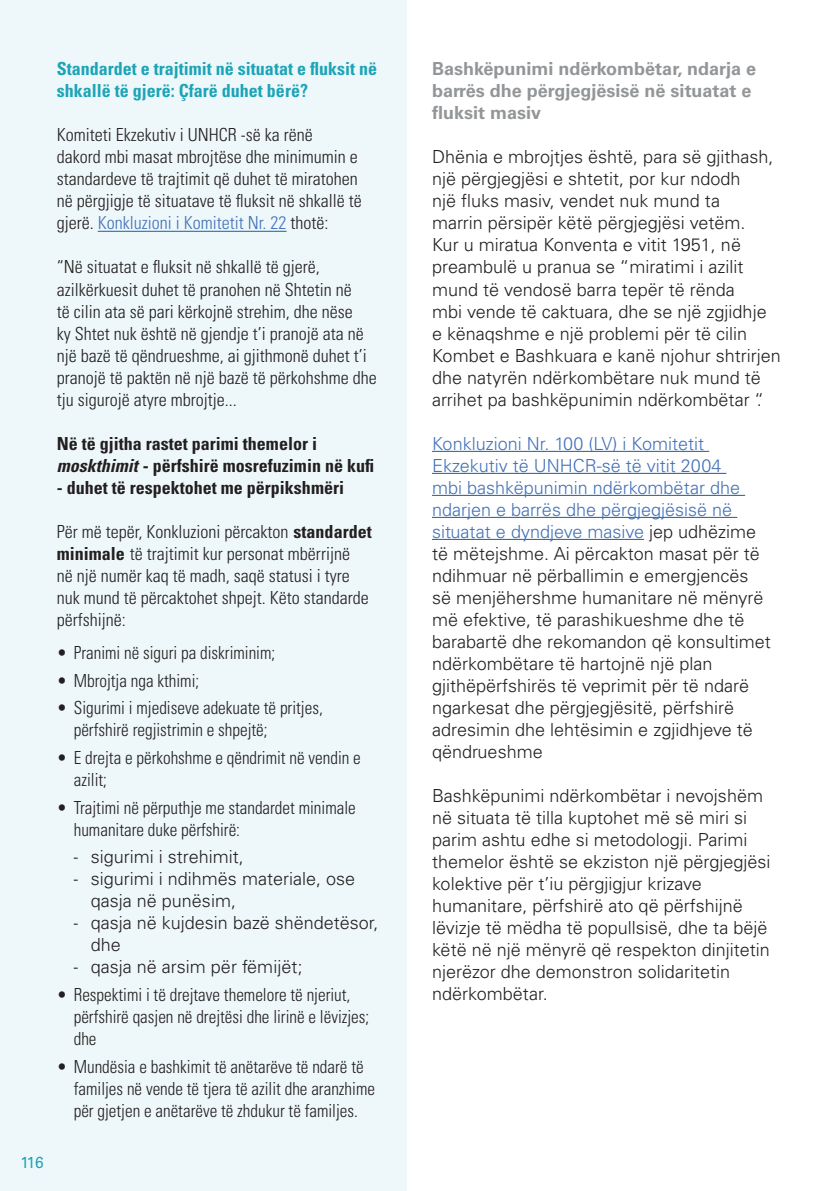
<style>
.page{position:relative;width:840px;height:1191px;background:#fff}
.page>*{position:absolute;margin:0;border:0;box-sizing:border-box;transform-origin:0 0}
.Body_Text{font:300 18px/22px "Univers LT Std";color:#231f20}
.t1{font:300 condensed 18px/22px "Univers LT Std";color:#231f20}
.t2{font:300 condensed 18px/22px "Univers LT Std";color:#231f20;scale:.95 1}
.Body_Text-2{font:300 18px/22px "Univers LT Std";color:#231f20;scale:.83 1}
.t3{font:700 condensed 18px/22px "Univers LT Std";color:#231f20}
.heading_8{font:700 18px/22px "Univers LT Std";color:#939698}
.heading_8-2{font:700 condensed 18px/22px "Univers LT Std";color:#1ca4b7}
.t4{font:16px "Univers LT Std";color:#1ca4b7;scale:.95 1}
.s1{color:#4371b8}
.s2{font-style:italic}
.s3{font-stretch:normal}
.s4{font-weight:700}
</style>
<div class="page">
<div style="left:0;top:0;width:406px;height:1191px;background:#eef8fa"></div>
<hr style="left:98px;top:231px;width:188px;height:1px;background:#15619b">
<hr style="left:432px;top:451px;width:276px;height:1px;background:#15619b">
<hr style="left:432px;top:473px;width:294px;height:1px;background:#15619b">
<hr style="left:432px;top:495px;width:312px;height:1px;background:#15619b">
<hr style="left:432px;top:517px;width:304px;height:1px;background:#15619b">
<hr style="left:432px;top:539px;width:211px;height:1px;background:#15619b">
<p class="heading_8-2" style="left:57px;top:58px;width:322px">Standardet e trajtimit në situatat e fluksit në shkallë të gjerë: Çfarë duhet bërë?</p>
<p class="t1" style="left:57px;top:124px;width:306px">Komiteti Ekzekutiv i UNHCR -së ka rënë<br>dakord mbi masat mbrojtëse dhe minimumin e standardeve të trajtimit që duhet të miratohen në përgjigje të situatave të fluksit në shkallë të gjerë. <span class="s1">Konkluzioni i Komitetit Nr. 22</span> thotë:</p>
<p class="t1" style="left:57px;top:256px;width:321px">“Në situatat e fluksit në shkallë të gjerë, azilkërkuesit duhet të pranohen në Shtetin në<br>të cilin ata së pari kërkojnë strehim, dhe nëse<br>ky Shtet nuk është në gjendje t’i pranojë ata në një bazë të qëndrueshme, ai gjithmonë duhet t’i pranojë të paktën në një bazë të përkohshme dhe tju sigurojë atyre mbrojtje...</p>
<p class="t3" style="left:57px;top:432px;width:318px">Në të gjitha rastet parimi themelor i <span class="s2">moskthimit</span> <span class="s3">-</span> përfshirë mosrefuzimin në kufi</p>
<p class="t3" style="left:57px;top:476px;width:288px">- duhet të respektohet me përpikshmëri</p>
<p class="t1" style="left:57px;top:520px;width:316px">Për më tepër, Konkluzioni përcakton <span class="s4">standardet minimale</span> të trajtimit kur personat mbërrijnë<br>në një numër kaq të madh, saqë statusi i tyre nuk mund të përcaktohet shpejt. Këto standarde përfshijnë:</p>
<p class="t2" style="left:57px;top:641px;width:231px">• Pranimi në siguri pa diskriminim;</p>
<p class="t2" style="left:57px;top:669px;width:151px">• Mbrojtja nga kthimi;</p>
<p class="t2" style="left:74px;top:697px;width:263px;text-indent:-17px">• Sigurimi i mjediseve adekuate të pritjes, përfshirë regjistrimin e shpejtë;</p>
<p class="t2" style="left:74px;top:746px;width:303px;text-indent:-17px">• E drejta e përkohshme e qëndrimit në vendin e azilit;</p>
<p class="t2" style="left:74px;top:796px;width:298px;text-indent:-17px">• Trajtimi në përputhje me standardet minimale humanitare duke përfshirë:</p>
<p class="Body_Text-2" style="left:74px;top:846px;width:206px">- sigurimi i strehimit,</p>
<p class="Body_Text-2" style="left:91px;top:868px;width:320px;text-indent:-17px">- sigurimi i ndihmës materiale, ose qasja në punësim,</p>
<p class="Body_Text-2" style="left:91px;top:912px;width:348px;text-indent:-17px">- qasja në kujdesin bazë shëndetësor, dhe</p>
<p class="Body_Text-2" style="left:74px;top:956px;width:277px">- qasja në arsim për fëmijët;</p>
<p class="t2" style="left:74px;top:983px;width:312px;text-indent:-17px">• Respektimi i të drejtave themelore të njeriut, përfshirë qasjen në drejtësi dhe lirinë e lëvizjes; dhe</p>
<p class="t2" style="left:74px;top:1055px;width:318px;text-indent:-17px">• Mundësia e bashkimit të anëtarëve të ndarë të familjes në vende të tjera të azilit dhe aranzhime për gjetjen e anëtarëve të zhdukur të familjes.</p>
<p class="t4" style="left:20px;top:1153px;width:26px">116</p>
<p class="heading_8" style="left:432px;top:58px;width:325px">Bashkëpunimi ndërkombëtar, ndarja e barrës dhe përgjegjësisë në situatat e fluksit masiv</p>
<p class="Body_Text" style="left:432px;top:146px;width:350px">Dhënia e mbrojtjes është, para së gjithash, një përgjegjësi e shtetit, por kur ndodh<br>një fluks masiv, vendet nuk mund ta<br>marrin përsipër këtë përgjegjësi vetëm.<br>Kur u miratua Konventa e vitit 1951, në preambulë u pranua se “miratimi i azilit mund të vendosë barra tepër të rënda<br>mbi vende të caktuara, dhe se një zgjidhje e kënaqshme e një problemi për të cilin Kombet e Bashkuara e kanë njohur shtrirjen dhe natyrën ndërkombëtare nuk mund të arrihet pa bashkëpunimin ndërkombëtar “.</p>
<p class="Body_Text" style="left:432px;top:432px;width:340px"><span class="s1">Konkluzioni Nr. 100 (LV) i Komitetit Ekzekutiv të UNHCR-së të vitit 2004<br>mbi bashkëpunimin ndërkombëtar dhe ndarjen e barrës dhe përgjegjësisë në situatat e dyndjeve masive</span> jep udhëzime të mëtejshme. Ai përcakton masat për të ndihmuar në përballimin e emergjencës së menjëhershme humanitare në mënyrë më efektive, të parashikueshme dhe të barabartë dhe rekomandon që konsultimet ndërkombëtare të hartojnë një plan gjithëpërfshirës të veprimit për të ndarë ngarkesat dhe përgjegjësitë, përfshirë adresimin dhe lehtësimin e zgjidhjeve të qëndrueshme</p>
<p class="Body_Text" style="left:432px;top:784px;width:340px">Bashkëpunimi ndërkombëtar i nevojshëm në situata të tilla kuptohet më së miri si parim ashtu edhe si metodologji. Parimi themelor është se ekziston një përgjegjësi kolektive për t’iu përgjigjur krizave humanitare, përfshirë ato që përfshijnë lëvizje të mëdha të popullsisë, dhe ta bëjë këtë në një mënyrë që respekton dinjitetin njerëzor dhe demonstron solidaritetin ndërkombëtar.</p>
</div>
